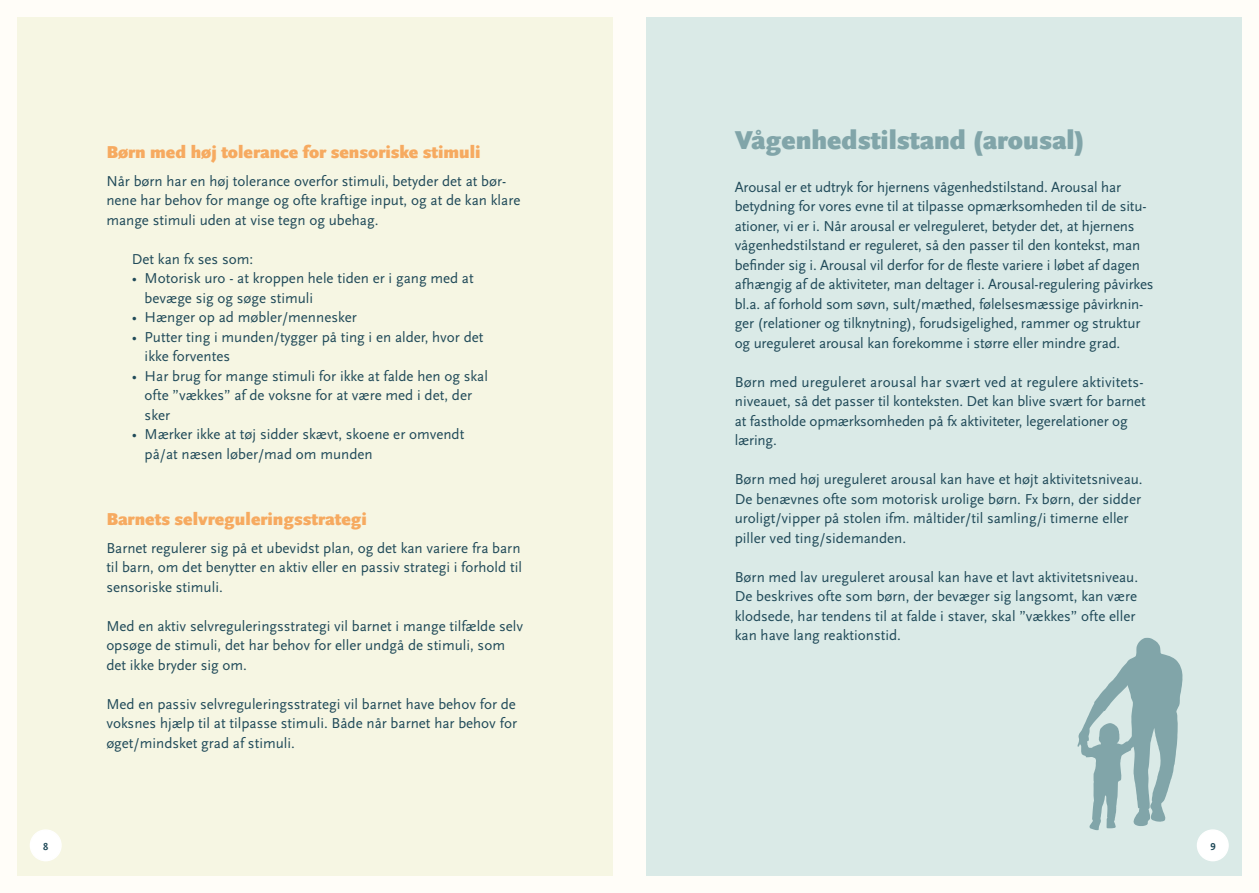
<style>
.page{position:relative;width:1259px;height:893px;background:#fffdf8}
.page>*{position:absolute;margin:0;border:0;box-sizing:border-box;transform-origin:0 0}
.t1{font:900 27px "Scala Sans OT";color:#81a5a9}
.t2{font:900 18px "Scala Sans OT";color:#f6aa60}
.t3{font:15px/19.5px "Scala Sans OT";color:#204a59}
.t4{font:700 10.5px "Scala Sans OT";color:#204a59}
</style>
<div class="page">
<div style="left:17px;top:17px;width:595px;height:859px;background:#f6f6e3"></div>
<div style="left:646px;top:17px;width:596px;height:859px;background:#daeae7"></div>
<svg style="left:1077px;top:638px;width:105px;height:192px"></svg>
<div style="left:30px;top:830px;width:31px;height:31px;background:#fff;border-radius:50%"></div>
<div style="left:30px;top:829px;width:32px;height:32px;border:1px solid #fff;border-radius:50%"></div>
<div style="left:1197px;top:830px;width:31px;height:31px;background:#fff;border-radius:50%"></div>
<div style="left:1196px;top:829px;width:32px;height:32px;border:1px solid #fff;border-radius:50%"></div>
<p class="t2" style="left:106px;top:142px;width:376px">Børn med høj tolerance for sensoriske stimuli</p>
<p class="t3" style="left:106px;top:171px;width:415px">Når børn har en høj tolerance overfor stimuli, betyder det at bør&shy;nene har behov for mange og ofte kraftige input, og at de kan klare mange stimuli uden at vise tegn og ubehag.</p>
<p class="t3" style="left:132px;top:249px;width:123px">Det kan fx ses som:</p>
<p class="t3" style="left:145px;top:269px;width:331px;text-indent:-13px">• Motorisk uro - at kroppen hele tiden er i gang med at bevæge sig og søge stimuli</p>
<p class="t3" style="left:132px;top:308px;width:226px">• Hænger op ad møbler/mennesker</p>
<p class="t3" style="left:145px;top:327px;width:340px;text-indent:-13px">• Putter ting i munden/tygger på ting i en alder, hvor det ikke forventes</p>
<p class="t3" style="left:145px;top:366px;width:345px;text-indent:-13px">• Har brug for mange stimuli for ikke at falde hen og skal ofte ”vækkes” af de voksne for at være med i det, der sker</p>
<p class="t3" style="left:145px;top:425px;width:321px;text-indent:-13px">• Mærker ikke at tøj sidder skævt, skoene er omvendt på/at næsen løber/mad om munden</p>
<p class="t2" style="left:106px;top:509px;width:262px">Barnets selvreguleringsstrategi</p>
<p class="t3" style="left:106px;top:538px;width:417px;text-align:justify">Barnet regulerer sig på et ubevidst plan, og det kan variere fra barn til barn, om det benytter en aktiv eller en passiv strategi i forhold til sensoriske stimuli.</p>
<p class="t3" style="left:106px;top:616px;width:418px">Med en aktiv selvreguleringsstrategi vil barnet i mange tilfælde selv opsøge de stimuli, det har behov for eller undgå de stimuli, som det ikke bryder sig om.</p>
<p class="t3" style="left:106px;top:694px;width:412px;text-align:justify">Med en passiv selvreguleringsstrategi vil barnet have behov for de voksnes hjælp til at tilpasse stimuli. Både når barnet har behov for øget/mindsket grad af stimuli.</p>
<h1 class="t1" style="left:735px;top:124px;width:351px">Vågenhedstilstand (arousal)</h1>
<p class="t3" style="left:735px;top:177px;width:420px">Arousal er et udtryk for hjernens vågenhedstilstand. Arousal har betydning for vores evne til at tilpasse opmærksomheden til de situ&shy;ationer, vi er i. Når arousal er velreguleret, betyder det, at hjernens vågenhedstilstand er reguleret, så den passer til den kontekst, man befinder sig i. Arousal vil derfor for de fleste variere i løbet af dagen afhængig af de aktiviteter, man deltager i. Arousal-regulering påvirkes bl.a. af forhold som søvn, sult/mæthed, følelsesmæssige påvirknin&shy;ger (relationer og tilknytning), forudsigelighed, rammer og struktur og ureguleret arousal kan forekomme i større eller mindre grad.</p>
<p class="t3" style="left:735px;top:372px;width:412px">Børn med ureguleret arousal har svært ved at regulere aktivitets&shy;niveauet, så det passer til konteksten. Det kan blive svært for barnet at fastholde opmærksomheden på fx aktiviteter, legerelationer og læring.</p>
<p class="t3" style="left:735px;top:470px;width:409px">Børn med høj ureguleret arousal kan have et højt aktivitetsniveau.<br>De benævnes ofte som motorisk urolige børn. Fx børn, der sidder uroligt/vipper på stolen ifm. måltider/til samling/i timerne eller piller ved ting/sidemanden.</p>
<p class="t3" style="left:735px;top:567px;width:405px">Børn med lav ureguleret arousal kan have et lavt aktivitetsniveau.<br>De beskrives ofte som børn, der bevæger sig langsomt, kan være klodsede, har tendens til at falde i staver, skal ”vækkes” ofte eller kan have lang reaktionstid.</p>
<p class="t4" style="left:43px;top:840px;width:7px">8</p>
<p class="t4" style="left:1210px;top:840px;width:7px">9</p>
</div>
